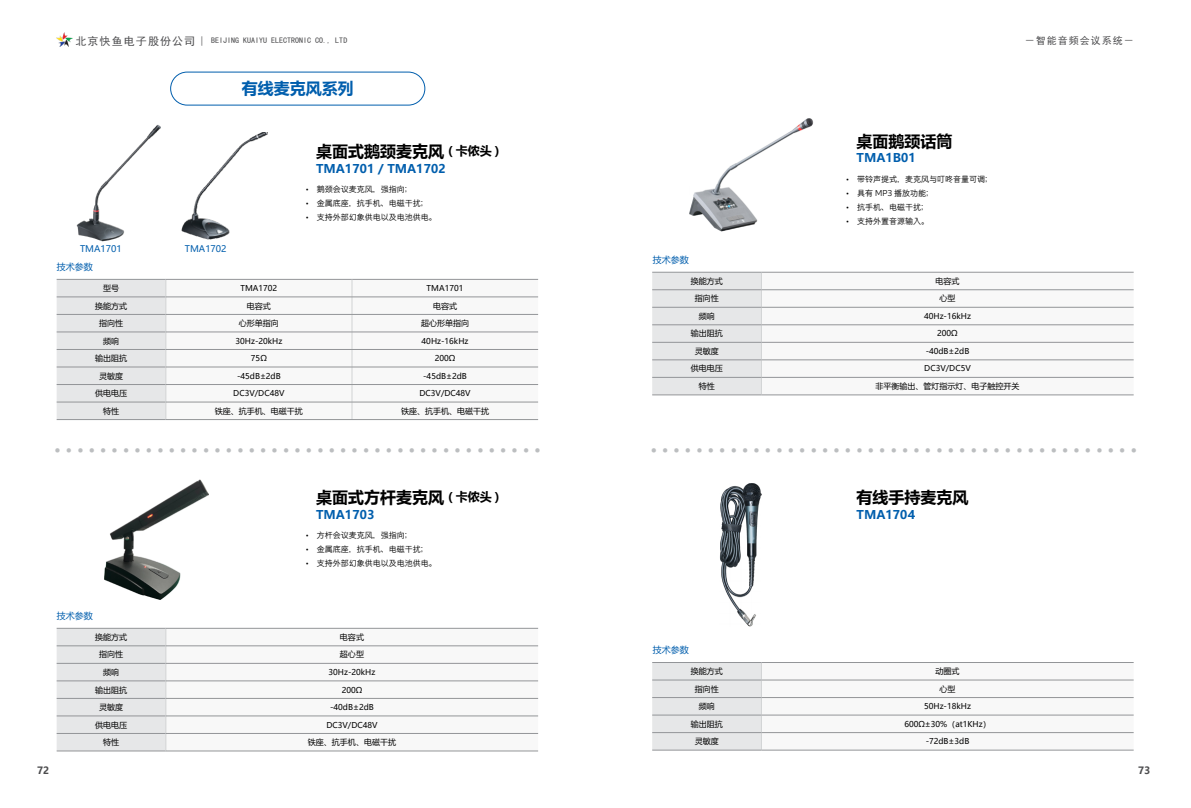
<style>
.page{position:relative;width:1191px;height:808px;background:#fff}
.page>*{position:absolute;margin:0;border:0;box-sizing:border-box;transform-origin:0 0}
.t1{font:300 48px "Adobe Song Std";color:#bcbec0}
.t2{font:700 16px "Microsoft Ya Hei";color:#000}
.t3{font:700 16px "Microsoft Ya Hei";color:#005ead}
.t4{font:700 12px "Microsoft Ya Hei";color:#005ead}
.t5{font:10px "Sim Hei";letter-spacing:.1em;color:#4c4c4e}
.t6{font:700 10px "Microsoft Ya Hei";color:#4c4c4e}
.t7{font:9.1px "Microsoft Ya Hei";color:#005ead}
.t8{font:9px "Microsoft Ya Hei";color:#005ead}
.t9{font:8px "Microsoft Ya Hei";color:#000}
.t10{font:300 8px "ST Heiti SC";color:#000}
.t11{font:8px "Sim Hei";color:#4c4c4e}
.s1{font-size:11px}
.s2{font-size:12px}
</style>
<div class="page">
<div style="left:170px;top:72px;width:255px;height:34px;border:1px solid #005ead;border-radius:17px"></div>
<svg style="left:167px;top:280px;width:371px;height:139px"></svg>
<svg style="left:57px;top:279px;width:110px;height:141px;background:#e0e1e2"></svg>
<hr style="left:166px;top:279px;width:186px;height:1px;background:#939598">
<hr style="left:352px;top:279px;width:186px;height:1px;background:#939598">
<svg style="left:352px;top:279px;width:1px;height:140px"></svg>
<hr style="left:166px;top:297px;width:186px;height:1px;background:#939598">
<hr style="left:352px;top:297px;width:186px;height:1px;background:#939598">
<hr style="left:166px;top:314px;width:186px;height:1px;background:#939598">
<hr style="left:352px;top:314px;width:186px;height:1px;background:#939598">
<hr style="left:166px;top:332px;width:186px;height:1px;background:#939598">
<hr style="left:352px;top:332px;width:186px;height:1px;background:#939598">
<hr style="left:166px;top:349px;width:186px;height:1px;background:#939598">
<hr style="left:352px;top:349px;width:186px;height:1px;background:#939598">
<hr style="left:166px;top:367px;width:186px;height:1px;background:#939598">
<hr style="left:352px;top:367px;width:186px;height:1px;background:#939598">
<hr style="left:166px;top:384px;width:186px;height:1px;background:#939598">
<hr style="left:352px;top:384px;width:186px;height:1px;background:#939598">
<hr style="left:166px;top:402px;width:186px;height:1px;background:#939598">
<hr style="left:352px;top:402px;width:186px;height:1px;background:#939598">
<hr style="left:166px;top:419px;width:186px;height:1px;background:#939598">
<hr style="left:352px;top:419px;width:186px;height:1px;background:#939598">
<svg style="left:167px;top:645px;width:371px;height:106px"></svg>
<hr style="left:57px;top:751px;width:109px;height:1px;background:#939598">
<svg style="left:57px;top:628px;width:110px;height:123px;background:#e0e1e3"></svg>
<hr style="left:166px;top:628px;width:372px;height:1px;background:#939598">
<hr style="left:166px;top:646px;width:372px;height:1px;background:#939598">
<hr style="left:166px;top:663px;width:372px;height:1px;background:#939598">
<hr style="left:166px;top:681px;width:372px;height:1px;background:#939598">
<hr style="left:166px;top:698px;width:372px;height:1px;background:#939598">
<hr style="left:166px;top:716px;width:372px;height:1px;background:#939598">
<hr style="left:166px;top:733px;width:372px;height:1px;background:#939598">
<hr style="left:166px;top:751px;width:372px;height:1px;background:#939598">
<svg style="left:762px;top:289px;width:371px;height:106px"></svg>
<hr style="left:652px;top:395px;width:109px;height:1px;background:#939598">
<svg style="left:652px;top:272px;width:110px;height:123px;background:#e0e1e3"></svg>
<hr style="left:761px;top:272px;width:372px;height:1px;background:#939598">
<hr style="left:761px;top:290px;width:372px;height:1px;background:#939598">
<hr style="left:761px;top:307px;width:372px;height:1px;background:#939598">
<hr style="left:761px;top:325px;width:372px;height:1px;background:#939598">
<hr style="left:761px;top:342px;width:372px;height:1px;background:#939598">
<hr style="left:761px;top:360px;width:372px;height:1px;background:#939598">
<hr style="left:761px;top:377px;width:372px;height:1px;background:#939598">
<hr style="left:761px;top:395px;width:372px;height:1px;background:#939598">
<hr style="left:652px;top:750px;width:109px;height:1px;background:#939598">
<svg style="left:652px;top:662px;width:481px;height:88px"></svg>
<hr style="left:761px;top:662px;width:372px;height:1px;background:#939598">
<hr style="left:761px;top:680px;width:372px;height:1px;background:#939598">
<hr style="left:761px;top:697px;width:372px;height:1px;background:#939598">
<hr style="left:761px;top:715px;width:372px;height:1px;background:#939598">
<hr style="left:761px;top:732px;width:372px;height:1px;background:#939598">
<hr style="left:761px;top:750px;width:372px;height:1px;background:#939598">
<img style="left:182px;top:132px;width:85px;height:108px">
<img style="left:76px;top:125px;width:84px;height:116px">
<img style="left:104px;top:479px;width:104px;height:121px">
<img style="left:689px;top:118px;width:125px;height:114px">
<img style="left:720px;top:483px;width:42px;height:143px">
<p class="t11" style="left:75px;top:37px;width:273px"><span class="s1">北京快鱼电子股份公司｜</span> BEIJING KUAIYU ELECTRONIC CO., LTD</p>
<p class="t5" style="left:1025px;top:35px;width:110px">－智能音频会议系统－</p>
<h2 class="t3" style="left:242px;top:77px;width:114px">有线麦克风系列</h2>
<h2 class="t2" style="left:316px;top:140px;width:185px">桌面式鹅颈麦克风 <span class="s2">( 卡侬头 )</span></h2>
<h3 class="t4" style="left:316px;top:160px;width:131px">TMA1701 / TMA1702</h3>
<p class="t7" style="left:80px;top:242px;width:43px">TMA1701</p>
<p class="t7" style="left:185px;top:242px;width:43px">TMA1702</p>
<p class="t8" style="left:57px;top:261px;width:37px">技术参数</p>
<p class="t10" style="left:305px;top:184px;width:109px">• 鹅颈会议麦克风，强指向；</p>
<p class="t10" style="left:305px;top:198px;width:125px">• 金属底座，抗手机、电磁干扰；</p>
<p class="t10" style="left:305px;top:212px;width:133px">• 支持外部幻象供电以及电池供电。</p>
<p class="t9" style="left:103px;top:283px;width:17px">型号</p>
<p class="t9" style="left:240px;top:283px;width:38px">TMA1702</p>
<p class="t9" style="left:426px;top:283px;width:38px">TMA1701</p>
<p class="t9" style="left:95px;top:300px;width:33px">换能方式</p>
<p class="t9" style="left:247px;top:300px;width:25px">电容式</p>
<p class="t9" style="left:433px;top:300px;width:25px">电容式</p>
<p class="t9" style="left:99px;top:318px;width:25px">指向性</p>
<p class="t9" style="left:239px;top:318px;width:41px">心形单指向</p>
<p class="t9" style="left:421px;top:318px;width:49px">超心形单指向</p>
<p class="t9" style="left:103px;top:335px;width:17px">频响</p>
<p class="t9" style="left:235px;top:335px;width:48px">30Hz-20kHz</p>
<p class="t9" style="left:421px;top:335px;width:48px">40Hz-16kHz</p>
<p class="t9" style="left:95px;top:353px;width:33px">输出阻抗</p>
<p class="t9" style="left:251px;top:353px;width:17px">75Ω</p>
<p class="t9" style="left:435px;top:353px;width:22px">200Ω</p>
<p class="t9" style="left:99px;top:370px;width:25px">灵敏度</p>
<p class="t9" style="left:237px;top:370px;width:45px">-45dB±2dB</p>
<p class="t9" style="left:423px;top:370px;width:45px">-45dB±2dB</p>
<p class="t9" style="left:95px;top:388px;width:33px">供电电压</p>
<p class="t9" style="left:233px;top:388px;width:53px">DC3V/DC48V</p>
<p class="t9" style="left:419px;top:388px;width:53px">DC3V/DC48V</p>
<p class="t9" style="left:103px;top:405px;width:17px">特性</p>
<p class="t9" style="left:215px;top:405px;width:89px">铁座、抗手机、电磁干扰</p>
<p class="t9" style="left:401px;top:405px;width:89px">铁座、抗手机、电磁干扰</p>
<h2 class="t2" style="left:856px;top:130px;width:97px">桌面鹅颈话筒</h2>
<h3 class="t4" style="left:856px;top:150px;width:61px">TMA1B01</h3>
<p class="t8" style="left:653px;top:253px;width:37px">技术参数</p>
<p class="t10" style="left:846px;top:174px;width:149px">• 带铃声提式，麦克风与叮咚音量可调；</p>
<p class="t10" style="left:846px;top:188px;width:90px">• 具有 MP3 播放功能；</p>
<p class="t10" style="left:846px;top:202px;width:85px">• 抗手机、电磁干扰；</p>
<p class="t10" style="left:846px;top:216px;width:85px">• 支持外置音源输入。</p>
<p class="t9" style="left:691px;top:276px;width:33px">换能方式</p>
<p class="t9" style="left:935px;top:276px;width:25px">电容式</p>
<p class="t9" style="left:695px;top:293px;width:25px">指向性</p>
<p class="t9" style="left:939px;top:293px;width:17px">心型</p>
<p class="t9" style="left:699px;top:311px;width:17px">频响</p>
<p class="t9" style="left:924px;top:311px;width:48px">40Hz-16kHz</p>
<p class="t9" style="left:691px;top:328px;width:33px">输出阻抗</p>
<p class="t9" style="left:937px;top:328px;width:22px">200Ω</p>
<p class="t9" style="left:695px;top:346px;width:25px">灵敏度</p>
<p class="t9" style="left:925px;top:346px;width:45px">-40dB±2dB</p>
<p class="t9" style="left:691px;top:363px;width:33px">供电电压</p>
<p class="t9" style="left:924px;top:363px;width:48px">DC3V/DC5V</p>
<p class="t9" style="left:699px;top:381px;width:17px">特性</p>
<p class="t9" style="left:875px;top:381px;width:145px">非平衡输出、管灯指示灯、电子触控开关</p>
<h1 class="t1" style="left:52px;top:408px;width:493px">...........................................</h1>
<h1 class="t1" style="left:648px;top:408px;width:493px">...........................................</h1>
<h2 class="t2" style="left:316px;top:486px;width:185px">桌面式方杆麦克风 <span class="s2">( 卡侬头 )</span></h2>
<h3 class="t4" style="left:316px;top:506px;width:60px">TMA1703</h3>
<p class="t8" style="left:57px;top:609px;width:37px">技术参数</p>
<p class="t10" style="left:305px;top:530px;width:109px">• 方杆会议麦克风，强指向；</p>
<p class="t10" style="left:305px;top:544px;width:125px">• 金属底座，抗手机、电磁干扰；</p>
<p class="t10" style="left:305px;top:558px;width:133px">• 支持外部幻象供电以及电池供电。</p>
<p class="t9" style="left:95px;top:632px;width:33px">换能方式</p>
<p class="t9" style="left:340px;top:632px;width:25px">电容式</p>
<p class="t9" style="left:99px;top:649px;width:25px">指向性</p>
<p class="t9" style="left:340px;top:649px;width:25px">超心型</p>
<p class="t9" style="left:103px;top:667px;width:17px">频响</p>
<p class="t9" style="left:328px;top:667px;width:48px">30Hz-20kHz</p>
<p class="t9" style="left:95px;top:684px;width:33px">输出阻抗</p>
<p class="t9" style="left:342px;top:684px;width:22px">200Ω</p>
<p class="t9" style="left:99px;top:702px;width:25px">灵敏度</p>
<p class="t9" style="left:330px;top:702px;width:45px">-40dB±2dB</p>
<p class="t9" style="left:95px;top:719px;width:33px">供电电压</p>
<p class="t9" style="left:326px;top:719px;width:53px">DC3V/DC48V</p>
<p class="t9" style="left:103px;top:737px;width:17px">特性</p>
<p class="t9" style="left:308px;top:737px;width:89px">铁座、抗手机、电磁干扰</p>
<p class="t8" style="left:653px;top:644px;width:37px">技术参数</p>
<h2 class="t2" style="left:856px;top:486px;width:113px">有线手持麦克风</h2>
<h3 class="t4" style="left:856px;top:506px;width:60px">TMA1704</h3>
<p class="t9" style="left:691px;top:666px;width:33px">换能方式</p>
<p class="t9" style="left:935px;top:666px;width:25px">动圈式</p>
<p class="t9" style="left:695px;top:683px;width:25px">指向性</p>
<p class="t9" style="left:939px;top:683px;width:17px">心型</p>
<p class="t9" style="left:699px;top:701px;width:17px">频响</p>
<p class="t9" style="left:924px;top:701px;width:48px">50Hz-18kHz</p>
<p class="t9" style="left:691px;top:718px;width:33px">输出阻抗</p>
<p class="t9" style="left:904px;top:718px;width:88px">600Ω±30%（at1KHz）</p>
<p class="t9" style="left:695px;top:736px;width:25px">灵敏度</p>
<p class="t9" style="left:925px;top:736px;width:45px">-72dB±3dB</p>
<p class="t6" style="left:37px;top:764px;width:14px">72</p>
<p class="t6" style="left:1138px;top:764px;width:14px">73</p>
</div>
